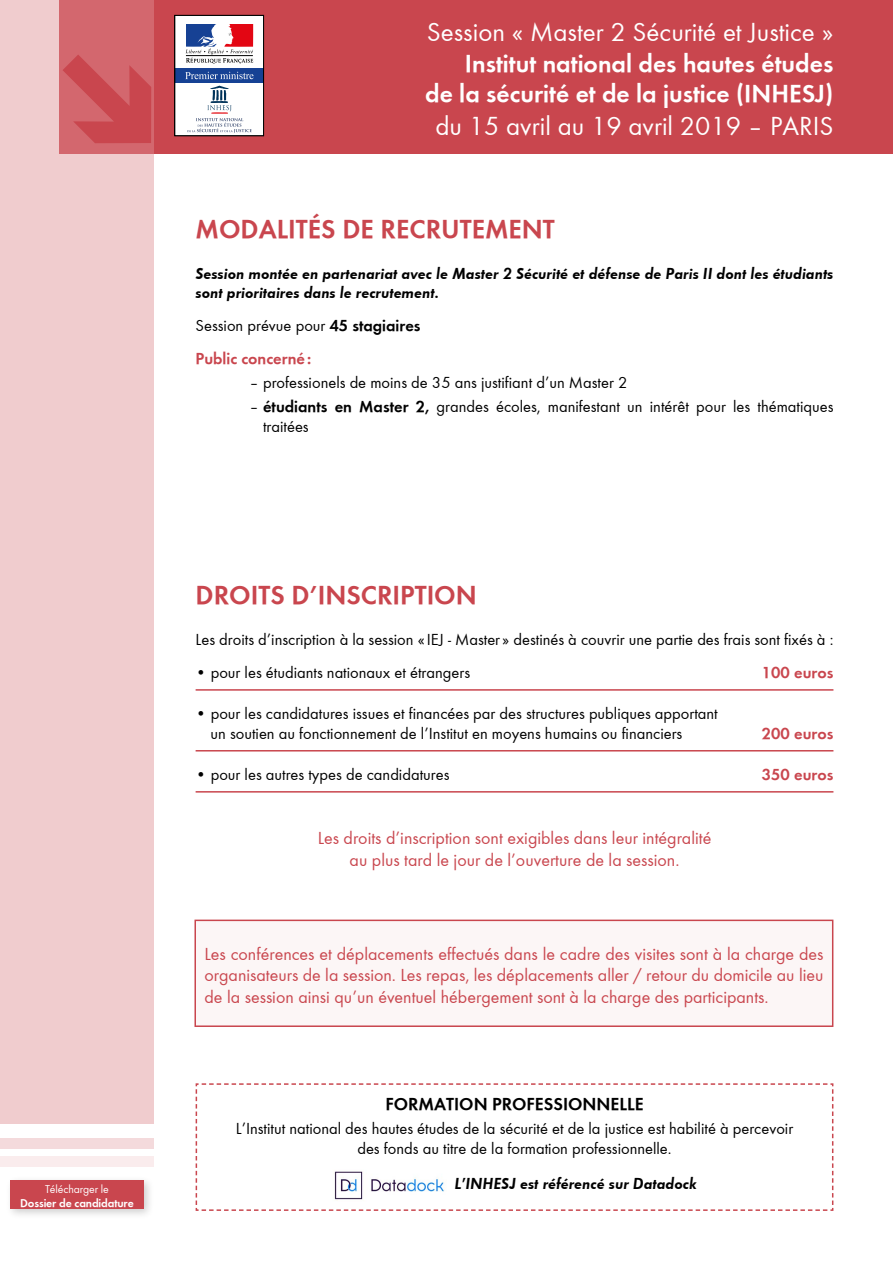
<style>
.page{position:relative;width:893px;height:1263px;background:#fff}
.page>*{position:absolute;margin:0;border:0;box-sizing:border-box;transform-origin:0 0}
.t1{font:27px "Function";color:#fff}
.t2{font:700 27px "Function";color:#c9464e}
.t3{font:700 25.5px/30.6px "Function";color:#fff;text-align:right}
.t4{font:18px/21.6px "Function";color:#c9464e;text-align:center}
.t5{font:700 18px "Function";color:#000}
.t6{font:16.5px/19.8px "Function";color:#000}
.t7{font:italic 700 16.5px/19.8px "Function";color:#000}
.t8{font:700 16.5px "Function";color:#c9464e}
.t9{font:700 11.7px "Function";letter-spacing:-.01em;color:#fff}
.t10{font:11.7px "Function";letter-spacing:-.01em;color:#fff}
.s1{font-weight:700}
.s2{font-weight:700;color:#c9464e}
</style>
<div class="page">
<div style="left:60px;top:0;width:833px;height:153px;background:#c9464e"></div>
<div style="left:0;top:1138px;width:153px;height:11px;background:#f4dadc"></div>
<div style="left:0;top:1156px;width:153px;height:11px;background:#faeced"></div>
<div style="left:0;top:0;width:154px;height:1124px;background:#f0ccce"></div>
<div style="left:175px;top:15px;width:89px;height:121px;background:#fff"></div>
<div style="left:175px;top:69px;width:89px;height:14px;background:#164194"></div>
<svg style="left:186px;top:24px;width:67px;height:40px"></svg>
<svg style="left:185px;top:72px;width:68px;height:7px"></svg>
<svg style="left:187px;top:86px;width:65px;height:47px"></svg>
<div style="left:175px;top:15px;width:89px;height:121px;border:1px solid #000"></div>
<div style="left:5px;top:1175px;width:150px;height:45px;background:#000;opacity:.2"></div>
<div style="left:10px;top:1180px;width:134px;height:29px;background:#c9464e"></div>
<hr style="left:196px;top:689px;width:637px;height:2px;background:#c9464e">
<hr style="left:196px;top:750px;width:637px;height:1px;background:#c9464e">
<hr style="left:196px;top:791px;width:637px;height:1px;background:#c9464e">
<div style="left:195px;top:920px;width:638px;height:106px;background:#fcf6f6"></div>
<div style="left:194px;top:919px;width:639px;height:108px;border:2px solid #c9464e"></div>
<svg style="left:195px;top:1083px;width:639px;height:128px"></svg>
<svg style="left:59px;top:37px;width:117px;height:117px"></svg>
<p class="t10" style="left:45px;top:1182px;width:65px">Télécharger le</p>
<p class="t9" style="left:20px;top:1196px;width:115px">Dossier de candidature</p>
<h1 class="t1" style="left:427px;top:17px;width:408px">Session « Master 2 Sécurité et Justice »</h1>
<h2 class="t3" style="left:425px;top:48px;width:410px">Institut national des hautes études<br>de la sécurité et de la justice (INHESJ)</h2>
<h1 class="t1" style="left:435px;top:110px;width:399px">du 15 avril au 19 avril 2019 – PARIS</h1>
<h1 class="t2" style="left:196px;top:213px;width:361px">MODALITÉS DE RECRUTEMENT</h1>
<p class="t7" style="left:196px;top:263px;width:639px">Session montée en partenariat avec le Master 2 Sécurité et défense de Paris II dont les étudiants sont prioritaires dans le recrutement.</p>
<p class="t6" style="left:196px;top:309px;width:226px;line-height:32.5px">Session prévue pour <span class="s1">45 stagiaires<br></span><span class="s2">Public concerné:</span></p>
<p class="t6" style="left:250px;top:372px;width:379px">– professionels de moins de 35 ans justifiant d’un Master 2</p>
<p class="t6" style="left:263px;top:396px;width:572px;text-indent:-13px">– <span class="s1">étudiants en Master 2,</span> grandes écoles, manifestant un intérêt pour les thématiques traitées</p>
<h1 class="t2" style="left:196px;top:579px;width:283px">DROITS D’INSCRIPTION</h1>
<p class="t6" style="left:196px;top:630px;width:639px">Les droits d’inscription à la session « IEJ - Master » destinés à couvrir une partie des frais sont fixés à :</p>
<p class="t6" style="left:196px;top:662px;width:276px">• pour les étudiants nationaux et étrangers</p>
<p class="t8" style="left:762px;top:663px;width:73px">100 euros</p>
<p class="t6" style="left:210px;top:704px;width:509px;text-indent:-15px">• pour les candidatures issues et financées par des structures publiques apportant un soutien au fonctionnement de l’Institut en moyens humains ou financiers</p>
<p class="t8" style="left:762px;top:723px;width:73px">200 euros</p>
<p class="t6" style="left:196px;top:764px;width:255px">• pour les autres types de candidatures</p>
<p class="t8" style="left:762px;top:764px;width:73px">350 euros</p>
<p class="t4" style="left:318px;top:827px;width:395px">Les droits d’inscription sont exigibles dans leur intégralité au plus tard le jour de l’ouverture de la session.</p>
<p class="t4" style="left:204px;top:943px;width:620px;text-align:justify">Les conférences et déplacements effectués dans le cadre des visites sont à la charge des organisateurs de la session. Les repas, les déplacements aller / retour du domicile au lieu de la session ainsi qu’un éventuel hébergement sont à la charge des participants.</p>
<p class="t5" style="left:385px;top:1093px;width:260px">FORMATION PROFESSIONNELLE</p>
<p class="t6" style="left:236px;top:1119px;width:559px;text-align:center">L’Institut national des hautes études de la sécurité et de la justice est habilité à percevoir des fonds au titre de la formation professionnelle.</p>
<p class="t7" style="left:455px;top:1173px;width:244px">L’INHESJ est référencé sur Datadock</p>
</div>
